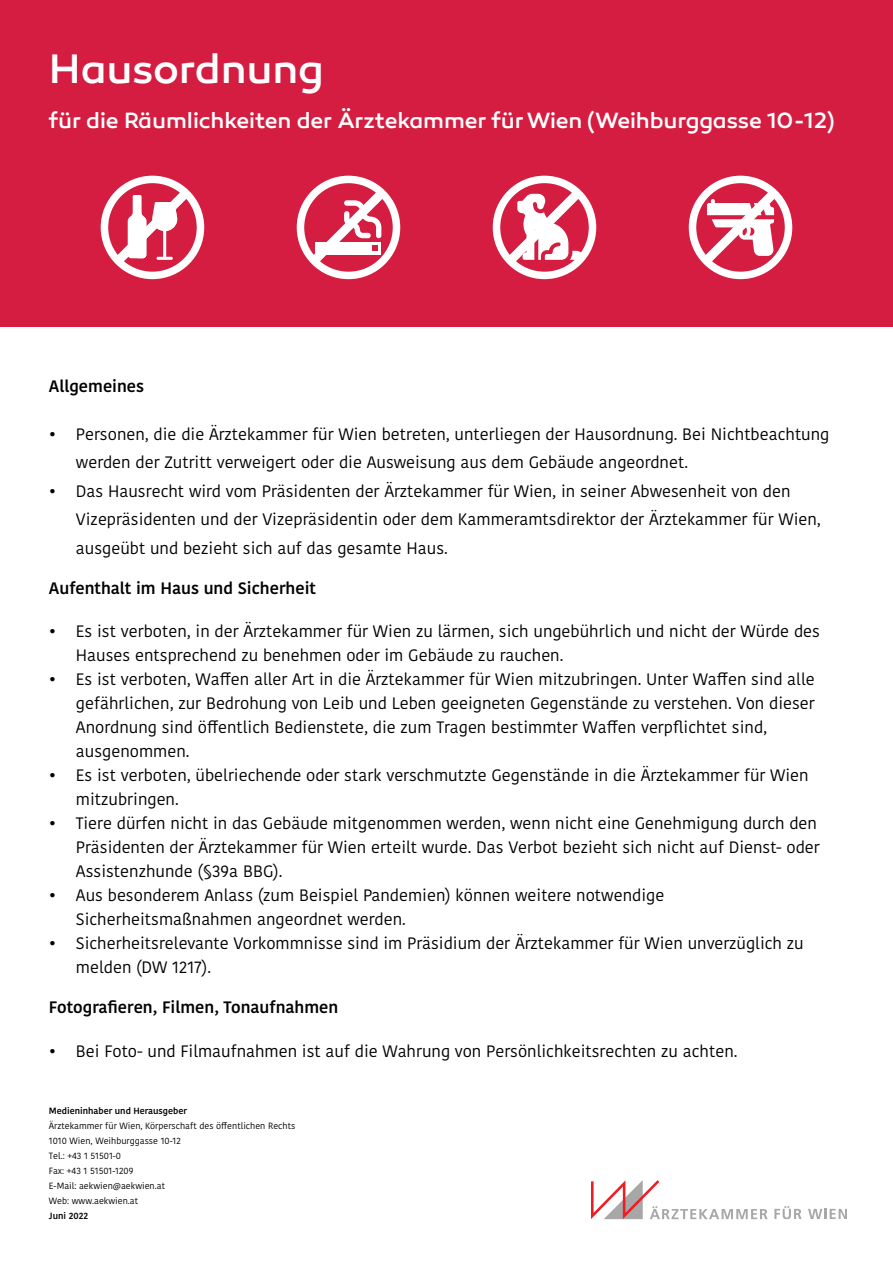
<style>
.page{position:relative;width:893px;height:1263px;background:#fff}
.page>*{position:absolute;margin:0;border:0;box-sizing:border-box;transform-origin:0 0}
.t1{font:500 42px "Canaro";letter-spacing:-.005em;color:#fff}
.t2{font:500 22.5px "Canaro";letter-spacing:-.005em;color:#fff}
.t3{font:16.5px/24px "Kohinoor Devanagari";color:#000001}
.t4{font:600 16.5px "Kohinoor Devanagari";color:#000001}
.t5{font:9px/15px "Kohinoor Devanagari";color:#000001}
.t6{font:600 9px "Kohinoor Devanagari";color:#000001}
</style>
<div class="page">
<div style="left:0;top:0;width:893px;height:326px;background:#d41d40"></div>
<div style="left:297px;top:176px;width:103px;height:103px;border:8px solid #fff;border-radius:50%"></div>
<svg style="left:309px;top:188px;width:78px;height:78px"></svg>
<div style="left:101px;top:176px;width:103px;height:103px;border:8px solid #fff;border-radius:50%"></div>
<svg style="left:113px;top:188px;width:78px;height:78px"></svg>
<div style="left:493px;top:176px;width:103px;height:103px;border:8px solid #fff;border-radius:50%"></div>
<svg style="left:505px;top:188px;width:80px;height:78px"></svg>
<div style="left:689px;top:176px;width:103px;height:103px;border:8px solid #fff;border-radius:50%"></div>
<svg style="left:701px;top:188px;width:78px;height:78px"></svg>
<svg style="left:774px;top:1206px;width:28px;height:13px"></svg>
<svg style="left:808px;top:1209px;width:39px;height:10px"></svg>
<svg style="left:591px;top:1180px;width:177px;height:39px"></svg>
<h1 class="t1" style="left:49px;top:43px;width:276px">Hausordnung</h1>
<h2 class="t2" style="left:49px;top:106px;width:787px">für die Räumlichkeiten der Ärztekammer für Wien (Weihburggasse 10-12)</h2>
<p class="t4" style="left:49px;top:376px;width:97px">Allgemeines</p>
<p class="t3" style="left:76px;top:420px;width:755px;line-height:28.5px;text-indent:-27px">• Personen, die die Ärztekammer für Wien betreten, unterliegen der Hausordnung. Bei Nichtbeachtung werden der Zutritt verweigert oder die Ausweisung aus dem Gebäude angeordnet.</p>
<p class="t3" style="left:76px;top:477px;width:746px;line-height:28.5px;text-indent:-27px">• Das Hausrecht wird vom Präsidenten der Ärztekammer für Wien, in seiner Abwesenheit von den<br>Vizepräsidenten und der Vizepräsidentin oder dem Kammeramtsdirektor der Ärztekammer für Wien, ausgeübt und bezieht sich auf das gesamte Haus.</p>
<p class="t4" style="left:49px;top:578px;width:269px">Aufenthalt im Haus und Sicherheit</p>
<p class="t3" style="left:76px;top:620px;width:746px;text-indent:-27px">• Es ist verboten, in der Ärztekammer für Wien zu lärmen, sich ungebührlich und nicht der Würde des<br>Hauses entsprechend zu benehmen oder im Gebäude zu rauchen.</p>
<p class="t3" style="left:76px;top:668px;width:740px;text-indent:-27px">• Es ist verboten, Waffen aller Art in die Ärztekammer für Wien mitzubringen. Unter Waffen sind alle gefährlichen, zur Bedrohung von Leib und Leben geeigneten Gegenstände zu verstehen. Von dieser Anordnung sind öffentlich Bedienstete, die zum Tragen bestimmter Waffen verpflichtet sind, ausgenommen.</p>
<p class="t3" style="left:76px;top:764px;width:734px;text-indent:-27px">• Es ist verboten, übelriechende oder stark verschmutzte Gegenstände in die Ärztekammer für Wien mitzubringen.</p>
<p class="t3" style="left:76px;top:812px;width:745px;text-indent:-27px">• Tiere dürfen nicht in das Gebäude mitgenommen werden, wenn nicht eine Genehmigung durch den<br>Präsidenten der Ärztekammer für Wien erteilt wurde. Das Verbot bezieht sich nicht auf Dienst- oder<br>Assistenzhunde (§39a BBG).</p>
<p class="t3" style="left:76px;top:884px;width:590px;text-indent:-27px">• Aus besonderem Anlass (zum Beispiel Pandemien) können weitere notwendige<br>Sicherheitsmaßnahmen angeordnet werden.</p>
<p class="t3" style="left:76px;top:932px;width:729px;text-indent:-27px">• Sicherheitsrelevante Vorkommnisse sind im Präsidium der Ärztekammer für Wien unverzüglich zu melden (DW 1217).</p>
<p class="t4" style="left:49px;top:998px;width:291px">Fotografieren, Filmen, Tonaufnahmen</p>
<p class="t3" style="left:49px;top:1039px;width:690px">• Bei Foto- und Filmaufnahmen ist auf die Wahrung von Persönlichkeitsrechten zu achten.</p>
<p class="t6" style="left:49px;top:1105px;width:140px">Medieninhaber und Herausgeber</p>
<p class="t5" style="left:49px;top:1118px;width:248px">Ärztekammer für Wien, Körperschaft des öffentlichen Rechts<br>1010 Wien, Weihburggasse 10-12<br>Tel.: +43 1 51501-0<br>Fax: +43 1 51501-1209<br>E-Mail: aekwien@aekwien.at<br>Web: www.aekwien.at</p>
<p class="t6" style="left:49px;top:1210px;width:41px">Juni 2022</p>
</div>
